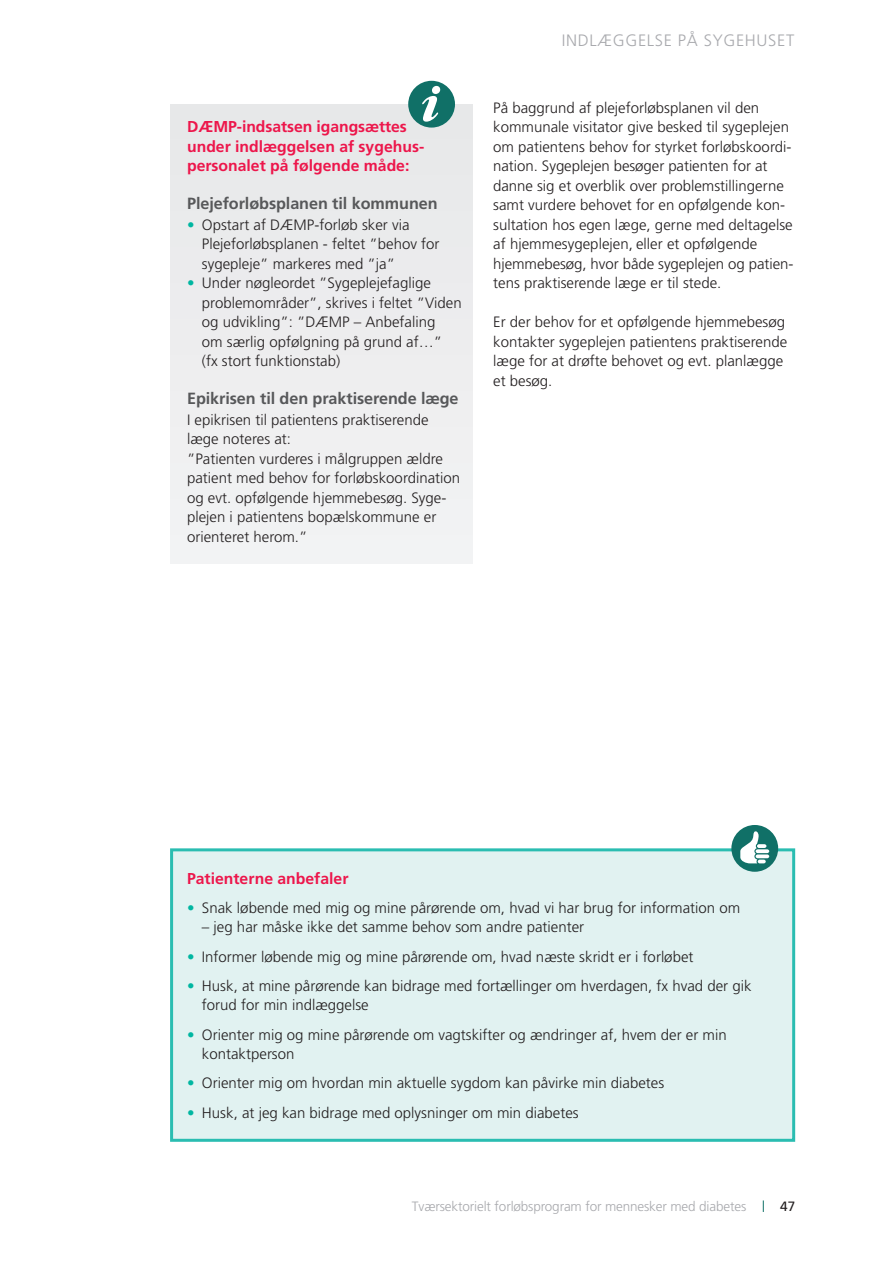
<style>
.page{position:relative;width:893px;height:1263px;background:#fff}
.page>*{position:absolute;margin:0;border:0;box-sizing:border-box;transform-origin:0 0}
.t1{font:300 16.5px "Frutiger";letter-spacing:.04em;color:#a8a9ad}
.t2{font:700 16.2px "Frutiger";letter-spacing:-.005em;color:#57585a}
.t3{font:700 15.75px/19.5px "Frutiger";color:#ed164b}
.t4{font:300 15px/19.5px "Frutiger";color:#231f20}
.t5{font:300 13.5px "Frutiger";letter-spacing:-.01em;color:#a8a9ad}
.t6{font:13.5px "Frutiger";color:#231f20}
.s1{font-weight:700;color:#00b6a1}
</style>
<div class="page">
<svg style="left:763px;top:1200px;width:1px;height:12px"></svg>
<div style="left:170px;top:104px;width:302px;height:459px;background:#ededee"></div>
<div style="left:408px;top:81px;width:47px;height:47px;background:#107067;border-radius:50%"></div>
<svg style="left:422px;top:86px;width:18px;height:36px"></svg>
<div style="left:170px;top:848px;width:625px;height:294px;background:#e1f2f1;border:3px solid #2abdb1"></div>
<div style="left:731px;top:825px;width:47px;height:47px;background:#107067;border-radius:50%"></div>
<svg style="left:740px;top:831px;width:29px;height:32px"></svg>
<p class="t3" style="left:187px;top:117px;width:238px">DÆMP-indsatsen igangsættes under indlæggelsen af sygehus&shy;personalet på følgende måde:</p>
<p class="t2" style="left:187px;top:193px;width:252px">Plejeforløbsplanen til kommunen</p>
<p class="t4" style="left:202px;top:215px;width:239px;text-indent:-15px"><span class="s1">•</span> Opstart af DÆMP-forløb sker via<br>Plejeforløbsplanen - feltet ”behov for sygepleje” markeres med ”ja”</p>
<p class="t4" style="left:202px;top:273px;width:261px;text-indent:-15px"><span class="s1">•</span> Under nøgleordet ”Sygeplejefaglige problemområder”, skrives i feltet ”Viden og udvikling”: ”DÆMP – Anbefaling<br>om særlig opfølgning på grund af…”<br>(fx stort funktionstab)</p>
<p class="t2" style="left:187px;top:388px;width:273px">Epikrisen til den praktiserende læge</p>
<p class="t4" style="left:187px;top:410px;width:275px">I epikrisen til patientens praktiserende læge noteres at:<br>”Patienten vurderes i målgruppen ældre patient med behov for forløbskoordination og evt. opfølgende hjemmebesøg. Syge&shy;plejen i patientens bopælskommune er orienteret herom.”</p>
<p class="t1" style="left:562px;top:31px;width:234px">INDLÆGGELSE PÅ SYGEHUSET</p>
<p class="t4" style="left:493px;top:98px;width:302px">På baggrund af plejeforløbsplanen vil den kommunale visitator give besked til sygeplejen om patientens behov for styrket forløbskoordi&shy;nation. Sygeplejen besøger patienten for at danne sig et overblik over problemstillingerne samt vurdere behovet for en opfølgende kon&shy;sultation hos egen læge, gerne med deltagelse af hjemmesygeplejen, eller et opfølgende hjemmebesøg, hvor både sygeplejen og patien&shy;tens praktiserende læge er til stede.</p>
<p class="t4" style="left:493px;top:312px;width:295px">Er der behov for et opfølgende hjemmebesøg kontakter sygeplejen patientens praktiserende læge for at drøfte behovet og evt. planlægge et besøg.</p>
<p class="t3" style="left:187px;top:868px;width:163px">Patienterne anbefaler</p>
<p class="t4" style="left:187px;top:898px;width:555px"><span class="s1">•</span> Snak løbende med mig og mine pårørende om, hvad vi har brug for information om</p>
<p class="t4" style="left:202px;top:918px;width:384px">– jeg har måske ikke det samme behov som andre patienter</p>
<p class="t4" style="left:187px;top:947px;width:508px"><span class="s1">•</span> Informer løbende mig og mine pårørende om, hvad næste skridt er i forløbet</p>
<p class="t4" style="left:202px;top:976px;width:551px;text-indent:-15px"><span class="s1">•</span> Husk, at mine pårørende kan bidrage med fortællinger om hverdagen, fx hvad der gik forud for min indlæggelse</p>
<p class="t4" style="left:202px;top:1025px;width:526px;text-indent:-15px"><span class="s1">•</span> Orienter mig og mine pårørende om vagtskifter og ændringer af, hvem der er min kontaktperson</p>
<p class="t4" style="left:187px;top:1074px;width:479px"><span class="s1">•</span> Orienter mig om hvordan min aktuelle sygdom kan påvirke min diabetes</p>
<p class="t4" style="left:187px;top:1103px;width:393px"><span class="s1">•</span> Husk, at jeg kan bidrage med oplysninger om min diabetes</p>
<p class="t5" style="left:412px;top:1199px;width:336px">Tværsektorielt forløbsprogram for mennesker med diabetes</p>
<p class="t6" style="left:780px;top:1198px;width:17px">47</p>
</div>
